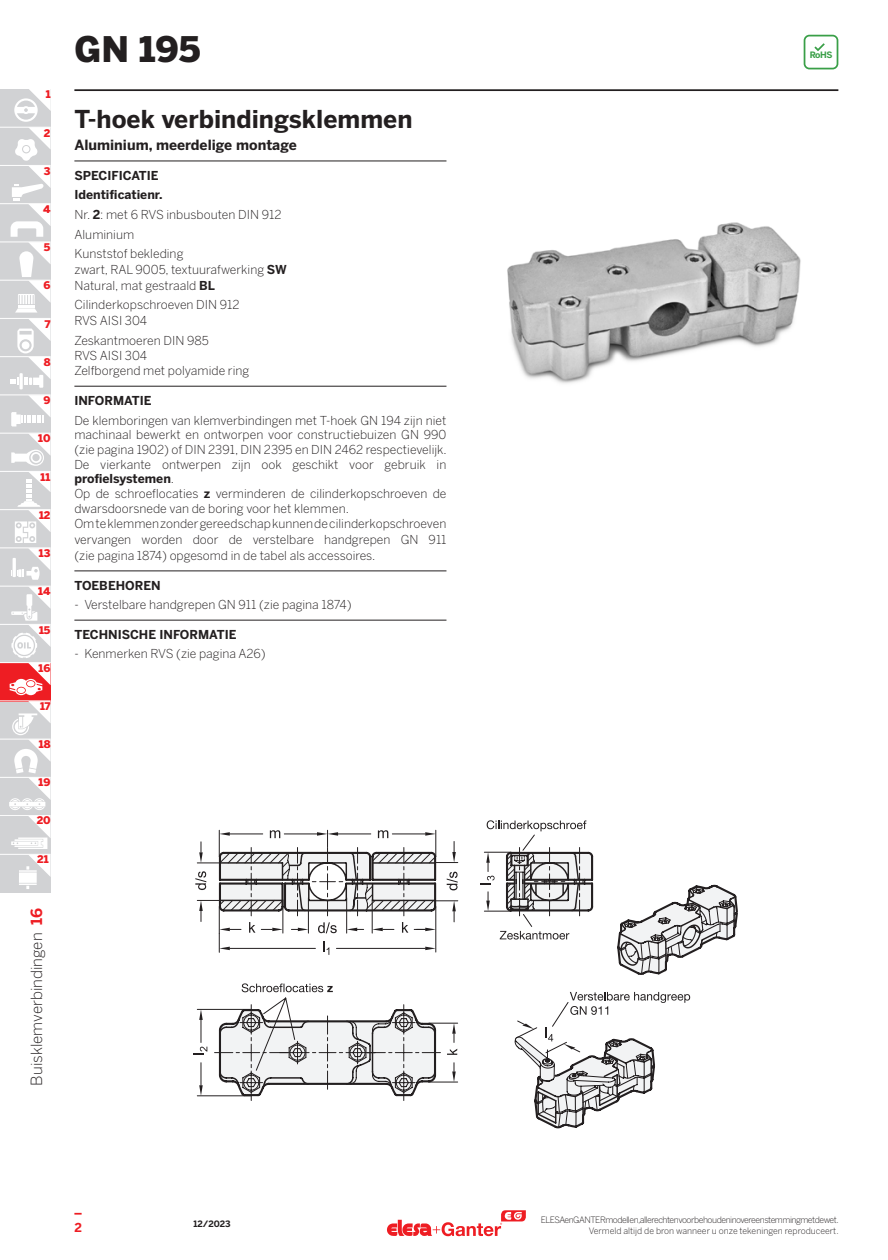
<style>
.page{position:relative;width:888px;height:1260px;background:#fff}
.page>*{position:absolute;margin:0;border:0;box-sizing:border-box;transform-origin:0 0}
.series{font:900 35px "Benton Sans";color:#231f20}
.subtitle_eg{font:700 24.5px "Benton Sans";color:#231f20}
.t1{font:300 15.4px "Benton Sans";color:#231f20}
.t2{font:700 15.4px "Benton Sans";color:#ee1d23}
.subtitle_eg_sec{font:700 14px "Benton Sans";color:#231f20}
.description_spacebef{font:300 12.25px/14.7px "Benton Sans";color:#231f20;text-align:justify}
.description{font:300 12.25px/15.8px "Benton Sans";color:#231f20;text-align:justify}
.description_Ganter{font:300 12.25px/14.7px "Benton Sans";color:#231f20}
.title_noline{font:700 12.25px "Benton Sans";color:#231f20}
.t3{font:700 12.25px "Benton Sans";color:#ee1d23}
.t4{font:900 10.5px "Benton Sans";color:#ee1d23}
.t5{font:300 8.75px "Benton Sans";letter-spacing:-.05em;color:#231f20}
.t6{font:300 8.75px "Benton Sans";color:#231f20}
.t7{font:700 8.75px "Benton Sans";letter-spacing:-.01em;color:#231f20}
.t8{font:700 8.75px "Benton Sans";color:#399f47}
.s1{font-weight:700}
</style>
<div class="page">
<svg style="left:804px;top:35px;width:34px;height:34px"></svg>
<hr style="left:74px;top:161px;width:372px;height:1px;background:#231f20">
<hr style="left:74px;top:386px;width:372px;height:1px;background:#231f20">
<hr style="left:74px;top:571px;width:372px;height:1px;background:#231f20">
<hr style="left:74px;top:620px;width:372px;height:1px;background:#231f20">
<img style="left:507px;top:222px;width:294px;height:162px">
<svg style="left:219px;top:853px;width:509px;height:226px"></svg>
<svg style="left:241px;top:898px;width:497px;height:230px"></svg>
<svg style="left:481px;top:852px;width:111px;height:60px"></svg>
<hr style="left:197px;top:1009px;width:54px;height:1px;background:#231f20">
<svg style="left:194px;top:1009px;width:13px;height:46px"></svg>
<hr style="left:197px;top:1095px;width:54px;height:1px;background:#231f20">
<svg style="left:199px;top:1063px;width:4px;height:33px"></svg>
<svg style="left:220px;top:1010px;width:238px;height:85px"></svg>
<svg style="left:195px;top:830px;width:263px;height:125px"></svg>
<svg style="left:515px;top:992px;width:175px;height:135px"></svg>
<svg style="left:242px;top:983px;width:91px;height:9px"></svg>
<svg style="left:500px;top:931px;width:69px;height:9px"></svg>
<svg style="left:487px;top:820px;width:99px;height:11px"></svg>
<svg style="left:74px;top:1213px;width:8px;height:2px"></svg>
<hr style="left:74px;top:89px;width:764px;height:2px;background:#231f20">
<div style="left:0;top:165px;width:51px;height:39px;background:#d1d2d4"></div>
<div style="left:0;top:204px;width:51px;height:38px;background:#d1d2d4"></div>
<div style="left:0;top:127px;width:51px;height:38px;background:#d1d2d4"></div>
<div style="left:0;top:89px;width:51px;height:38px;background:#d1d2d4"></div>
<div style="left:0;top:242px;width:51px;height:38px;background:#d1d2d4"></div>
<div style="left:0;top:395px;width:51px;height:38px;background:#d1d2d4"></div>
<div style="left:0;top:548px;width:51px;height:38px;background:#d1d2d4"></div>
<div style="left:0;top:701px;width:51px;height:39px;background:#d1d2d4"></div>
<div style="left:0;top:280px;width:51px;height:39px;background:#d1d2d4"></div>
<div style="left:0;top:433px;width:51px;height:39px;background:#d1d2d4"></div>
<div style="left:0;top:586px;width:51px;height:39px;background:#d1d2d4"></div>
<div style="left:0;top:740px;width:51px;height:38px;background:#d1d2d4"></div>
<div style="left:0;top:319px;width:51px;height:38px;background:#d1d2d4"></div>
<div style="left:0;top:472px;width:51px;height:38px;background:#d1d2d4"></div>
<div style="left:0;top:625px;width:51px;height:38px;background:#d1d2d4"></div>
<div style="left:0;top:357px;width:51px;height:38px;background:#d1d2d4"></div>
<div style="left:0;top:510px;width:51px;height:38px;background:#d1d2d4"></div>
<div style="left:0;top:663px;width:51px;height:38px;background:#ee1d23"></div>
<div style="left:0;top:778px;width:51px;height:38px;background:#d1d2d4"></div>
<hr style="left:0;top:127px;width:51px;height:1px;background:#fff">
<hr style="left:0;top:395px;width:51px;height:1px;background:#fff">
<hr style="left:0;top:586px;width:51px;height:1px;background:#fff">
<hr style="left:0;top:777px;width:51px;height:1px;background:#fff">
<hr style="left:0;top:203px;width:51px;height:1px;background:#fff">
<hr style="left:0;top:165px;width:51px;height:1px;background:#fff">
<hr style="left:0;top:242px;width:51px;height:1px;background:#fff">
<hr style="left:0;top:433px;width:51px;height:1px;background:#fff">
<hr style="left:0;top:624px;width:51px;height:1px;background:#fff">
<hr style="left:0;top:815px;width:51px;height:1px;background:#fff">
<hr style="left:0;top:280px;width:51px;height:1px;background:#fff">
<hr style="left:0;top:471px;width:51px;height:1px;background:#fff">
<hr style="left:0;top:662px;width:51px;height:1px;background:#fff">
<hr style="left:0;top:318px;width:51px;height:1px;background:#fff">
<hr style="left:0;top:509px;width:51px;height:1px;background:#fff">
<hr style="left:0;top:548px;width:51px;height:1px;background:#fff">
<hr style="left:0;top:700px;width:51px;height:1px;background:#fff">
<hr style="left:0;top:739px;width:51px;height:1px;background:#fff">
<hr style="left:0;top:356px;width:51px;height:1px;background:#fff">
<svg style="left:10px;top:586px;width:41px;height:109px"></svg>
<svg style="left:11px;top:433px;width:40px;height:33px"></svg>
<svg style="left:11px;top:395px;width:40px;height:31px"></svg>
<svg style="left:10px;top:319px;width:41px;height:70px"></svg>
<svg style="left:10px;top:701px;width:41px;height:109px"></svg>
<hr style="left:9px;top:802px;width:36px;height:4px;background:#fff">
<div style="left:0;top:816px;width:51px;height:38px;background:#d1d2d4"></div>
<div style="left:0;top:854px;width:51px;height:39px;background:#d1d2d4"></div>
<svg style="left:13px;top:816px;width:38px;height:33px"></svg>
<div style="left:19px;top:872px;width:18px;height:11px;background:#fff"></div>
<svg style="left:19px;top:855px;width:32px;height:22px"></svg>
<svg style="left:19px;top:884px;width:18px;height:5px"></svg>
<svg style="left:11px;top:89px;width:40px;height:224px"></svg>
<hr style="left:0;top:854px;width:51px;height:1px;background:#fff">
<svg style="left:11px;top:472px;width:40px;height:108px"></svg>
<svg style="left:387px;top:1210px;width:139px;height:26px"></svg>
<p class="t4" style="left:46px;top:86px;width:6px">1</p>
<p class="t4" style="left:44px;top:125px;width:8px">2</p>
<p class="t4" style="left:44px;top:163px;width:8px">3</p>
<p class="t4" style="left:43px;top:201px;width:9px">4</p>
<p class="t4" style="left:44px;top:239px;width:8px">5</p>
<p class="t4" style="left:43px;top:278px;width:9px">6</p>
<p class="t4" style="left:45px;top:316px;width:7px">7</p>
<p class="t4" style="left:44px;top:354px;width:8px">8</p>
<p class="t4" style="left:43px;top:392px;width:9px">9</p>
<p class="t4" style="left:38px;top:431px;width:14px">10</p>
<p class="t4" style="left:41px;top:469px;width:11px">11</p>
<p class="t4" style="left:39px;top:507px;width:13px">12</p>
<p class="t4" style="left:39px;top:545px;width:13px">13</p>
<p class="t4" style="left:38px;top:584px;width:14px">14</p>
<p class="t4" style="left:39px;top:622px;width:13px">15</p>
<p class="t4" style="left:39px;top:660px;width:13px">16</p>
<p class="t4" style="left:40px;top:698px;width:12px">17</p>
<p class="t4" style="left:39px;top:737px;width:13px">18</p>
<p class="t4" style="left:39px;top:775px;width:13px">19</p>
<p class="t4" style="left:37px;top:813px;width:15px">20</p>
<p class="t4" style="left:37px;top:851px;width:13px">21</p>
<p class="t2" style="left:25px;top:925px;width:18px;rotate:-90deg">16</p>
<p class="t1" style="left:26px;top:1086px;width:154px;rotate:-90deg">Buisklemverbindingen</p>
<p class="series" style="left:74px;top:23px;width:128px">GN 195</p>
<p class="subtitle_eg" style="left:74px;top:101px;width:340px">T-hoek verbindingsklemmen</p>
<p class="subtitle_eg_sec" style="left:74px;top:135px;width:224px">Aluminium, meerdelige montage</p>
<p class="title_noline" style="left:74px;top:166px;width:86px">SPECIFICATIE</p>
<p class="title_noline" style="left:74px;top:186px;width:90px">Identificatienr.</p>
<p class="description_spacebef" style="left:74px;top:206px;width:209px">Nr. <span class="s1">2</span>: met 6 RVS inbusbouten DIN 912</p>
<p class="description_spacebef" style="left:74px;top:226px;width:61px">Aluminium</p>
<p class="description_spacebef" style="left:74px;top:246px;width:111px">Kunststof bekleding</p>
<p class="description" style="left:74px;top:261px;width:214px">zwart, RAL 9005, textuurafwerking <span class="s1">SW</span></p>
<p class="description" style="left:74px;top:277px;width:142px">Natural, mat gestraald <span class="s1">BL</span></p>
<p class="description_spacebef" style="left:74px;top:297px;width:167px">Cilinderkopschroeven DIN 912</p>
<p class="description" style="left:74px;top:312px;width:74px">RVS AISI 304</p>
<p class="description_spacebef" style="left:74px;top:332px;width:136px">Zeskantmoeren DIN 985</p>
<p class="description_Ganter" style="left:74px;top:347px;width:74px">RVS AISI 304</p>
<p class="description" style="left:74px;top:362px;width:176px">Zelfborgend met polyamide ring</p>
<p class="title_noline" style="left:74px;top:391px;width:79px">INFORMATIE</p>
<p class="description_spacebef" style="left:74px;top:412px;width:374px">De klemboringen van klemverbindingen met T-hoek GN 194 zijn niet machinaal bewerkt en ontworpen voor constructiebuizen GN 990 (zie pagina 1902) of DIN 2391, DIN 2395 en DIN 2462 respectievelijk.</p>
<p class="description_Ganter" style="left:74px;top:456px;width:374px">De vierkante ontwerpen zijn ook geschikt voor gebruik in <span class="s1">profielsystemen</span>.</p>
<p class="description_Ganter" style="left:74px;top:486px;width:374px">Op de schroeflocaties <span class="s1">z</span> verminderen de cilinderkopschroeven de dwarsdoorsnede van de boring voor het klemmen.</p>
<p class="description" style="left:74px;top:515px;width:374px">Om te klemmen zonder gereedschap kunnen de cilinderkopschroeven vervangen worden door de verstelbare handgrepen GN 911 (zie pagina 1874) opgesomd in de tabel als accessoires.</p>
<p class="title_noline" style="left:74px;top:576px;width:88px">TOEBEHOREN</p>
<p class="description_spacebef" style="left:74px;top:597px;width:279px">- Verstelbare handgrepen GN 911 (zie pagina 1874)</p>
<p class="title_noline" style="left:74px;top:625px;width:164px">TECHNISCHE INFORMATIE</p>
<p class="description_spacebef" style="left:74px;top:646px;width:193px">- Kenmerken RVS (zie pagina A26)</p>
<p class="t8" style="left:810px;top:48px;width:24px">RoHS</p>
<p class="t7" style="left:193px;top:1218px;width:39px">12/2023</p>
<p class="t5" style="left:541px;top:1214px;width:300px">ELESA en GANTER modellen, alle rechten voorbehouden in overeenstemming met de wet.</p>
<p class="t3" style="left:74px;top:1219px;width:9px">2</p>
<p class="t6" style="left:589px;top:1225px;width:251px">Vermeld altijd de bron wanneer u onze tekeningen reproduceert.</p>
</div>
